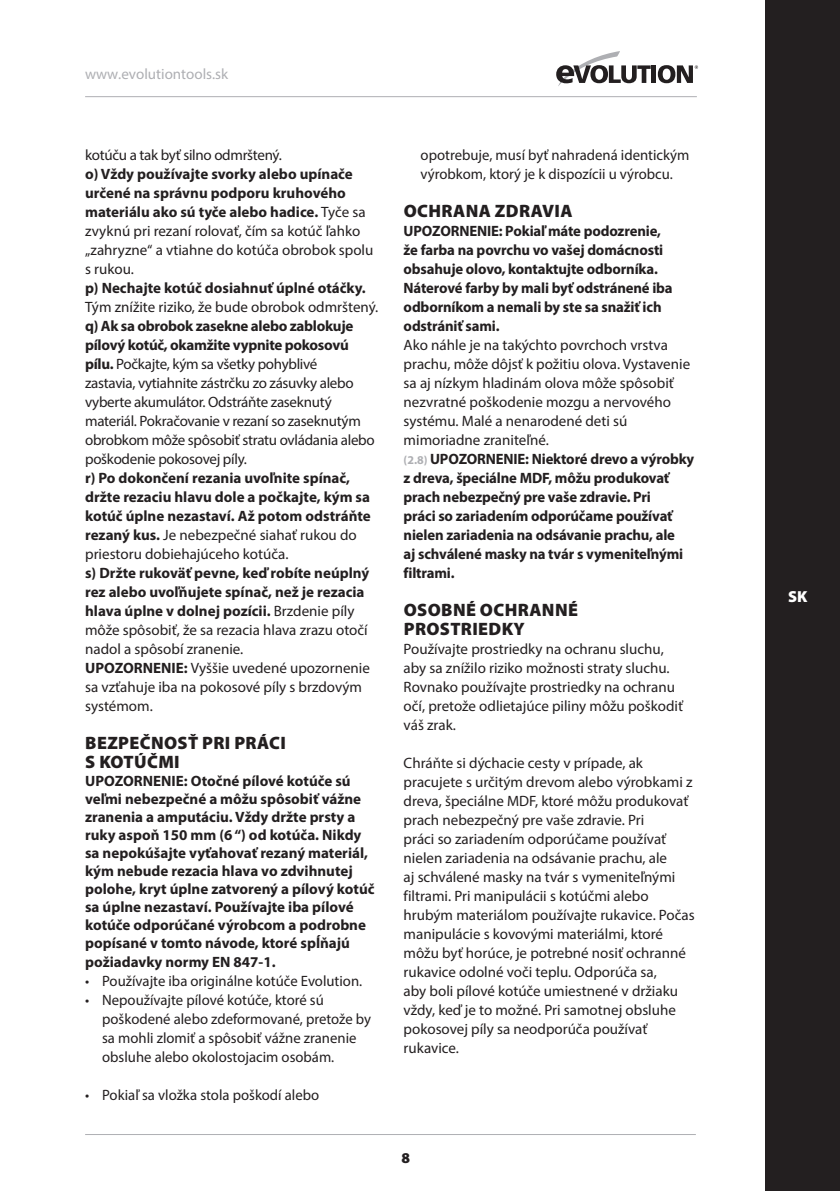
<style>
.page{position:relative;width:840px;height:1191px;background:#fff}
.page>*{position:absolute;margin:0;border:0;box-sizing:border-box;transform-origin:0 0}
.t1{font:900 18px/19px "Myriad Pro";letter-spacing:.02em;color:#231f20}
.t2{font:900 16px "Myriad Pro";color:#fff}
.t3{font:15px/19px "Myriad Pro";color:#231f20}
.t4{font:700 15px/19px "Myriad Pro";letter-spacing:-.005em;color:#231f20}
.t5{font:15px/19px "Myriad Pro";letter-spacing:-.02em;color:#231f20}
.t6{font:15px "Myriad Pro";color:#aeafb3}
.t7{font:900 15px "Myriad Pro";color:#231f20}
.s1{font-weight:400}
.s2{font-weight:700}
.s3{font-size:12px;color:#aeafb3}
</style>
<div class="page">
<hr style="left:85px;top:96px;width:611px;height:1px;background:#aeafb3">
<hr style="left:85px;top:1134px;width:610px;height:1px;background:#aeafb3">
<svg style="left:556px;top:51px;width:94px;height:35px"></svg>
<div style="left:651px;top:65px;width:5px;height:18px;background:#231f20"></div>
<svg style="left:657px;top:65px;width:40px;height:18px"></svg>
<div style="left:765px;top:0;width:74px;height:1191px;background:#231f20"></div>
<p class="t6" style="left:85px;top:65px;width:145px">www.evolutiontools.sk</p>
<p class="t5" style="left:85px;top:145px;width:198px">kotúču a tak byť silno odmrštený.</p>
<p class="t4" style="left:85px;top:164px;width:290px">o) Vždy používajte svorky alebo upínače určené na správnu podporu kruhového materiálu ako sú tyče alebo hadice. <span class="s1">Tyče sa zvyknú pri rezaní rolovať, čím sa kotúč ľahko „zahryzne“ a vtiahne do kotúča obrobok spolu s rukou.</span></p>
<p class="t3" style="left:85px;top:278px;width:294px"><span class="s2">p) Nechajte kotúč dosiahnuť úplné otáčky.<br></span>Tým znížite riziko, že bude obrobok odmrštený.</p>
<p class="t5" style="left:85px;top:316px;width:291px"><span class="s2">q) Ak sa obrobok zasekne alebo zablokuje pílový kotúč, okamžite vypnite pokosovú pílu.</span> Počkajte, kým sa všetky pohyblivé<br>zastavia, vytiahnite zástrčku zo zásuvky alebo vyberte akumulátor. Odstráňte zaseknutý materiál. Pokračovanie v rezaní so zaseknutým obrobkom môže spôsobiť stratu ovládania alebo poškodenie pokosovej píly.</p>
<p class="t4" style="left:85px;top:468px;width:287px">r) Po dokončení rezania uvoľnite spínač, držte rezaciu hlavu dole a počkajte, kým sa kotúč úplne nezastaví. Až potom odstráňte rezaný kus. <span class="s1">Je nebezpečné siahať rukou do priestoru dobiehajúceho kotúča.</span></p>
<p class="t4" style="left:85px;top:563px;width:285px">s) Držte rukoväť pevne, keď robíte neúplný rez alebo uvoľňujete spínač, než je rezacia hlava úplne v dolnej pozícii. <span class="s1">Brzdenie píly môže spôsobiť, že sa rezacia hlava zrazu otočí nadol a spôsobí zranenie.</span></p>
<p class="t3" style="left:85px;top:658px;width:286px"><span class="s2">UPOZORNENIE:</span> Vyššie uvedené upozornenie sa vzťahuje iba na pokosové píly s brzdovým systémom.</p>
<p class="t1" style="left:85px;top:733px;width:202px">BEZPEČNOSŤ PRI PRÁCI<br>S KOTÚČMI</p>
<p class="t4" style="left:85px;top:771px;width:291px;line-height:18.2px">UPOZORNENIE: Otočné pílové kotúče sú veľmi nebezpečné a môžu spôsobiť vážne zranenia a amputáciu. Vždy držte prsty a ruky aspoň 150 mm (6 “) od kotúča. Nikdy sa nepokúšajte vyťahovať rezaný materiál, kým nebude rezacia hlava vo zdvihnutej polohe, kryt úplne zatvorený a pílový kotúč sa úplne nezastaví. Používajte iba pílové kotúče odporúčané výrobcom a podrobne popísané v tomto návode, ktoré spĺňajú požiadavky normy EN 847-1.</p>
<p class="t3" style="left:85px;top:971px;width:278px">• Používajte iba originálne kotúče Evolution.</p>
<p class="t3" style="left:102px;top:990px;width:270px;text-indent:-17px">• Nepoužívajte pílové kotúče, ktoré sú poškodené alebo zdeformované, pretože by sa mohli zlomiť a spôsobiť vážne zranenie obsluhe alebo okolostojacim osobám.</p>
<p class="t3" style="left:85px;top:1085px;width:235px">• Pokiaľ sa vložka stola poškodí alebo</p>
<p class="t3" style="left:420px;top:145px;width:270px">opotrebuje, musí byť nahradená identickým výrobkom, ktorý je k dispozícii u výrobcu.</p>
<p class="t1" style="left:403px;top:201px;width:170px">OCHRANA ZDRAVIA</p>
<p class="t4" style="left:403px;top:221px;width:270px">UPOZORNENIE: Pokiaľ máte podozrenie, že farba na povrchu vo vašej domácnosti obsahuje olovo, kontaktujte odborníka.<br>Náterové farby by mali byť odstránené iba odborníkom a nemali by ste sa snažiť ich odstrániť sami.</p>
<p class="t3" style="left:403px;top:335px;width:288px">Ako náhle je na takýchto povrchoch vrstva prachu, môže dôjsť k požitiu olova. Vystavenie sa aj nízkym hladinám olova môže spôsobiť nezvratné poškodenie mozgu a nervového systému. Malé a nenarodené deti sú mimoriadne zraniteľné.</p>
<p class="t4" style="left:403px;top:449px;width:292px"><span class="s3">(2.8)</span> UPOZORNENIE: Niektoré drevo a výrobky z dreva, špeciálne MDF, môžu produkovať prach nebezpečný pre vaše zdravie. Pri<br>práci so zariadením odporúčame používať nielen zariadenia na odsávanie prachu, ale<br>aj schválené masky na tvár s vymeniteľnými filtrami.</p>
<p class="t1" style="left:403px;top:600px;width:176px">OSOBNÉ OCHRANNÉ<br>PROSTRIEDKY</p>
<p class="t3" style="left:403px;top:639px;width:281px">Používajte prostriedky na ochranu sluchu, aby sa znížilo riziko možnosti straty sluchu.<br>Rovnako používajte prostriedky na ochranu očí, pretože odlietajúce piliny môžu poškodiť váš zrak.</p>
<p class="t3" style="left:403px;top:753px;width:292px">Chráňte si dýchacie cesty v prípade, ak pracujete s určitým drevom alebo výrobkami z dreva, špeciálne MDF, ktoré môžu produkovať prach nebezpečný pre vaše zdravie. Pri<br>práci so zariadením odporúčame používať nielen zariadenia na odsávanie prachu, ale<br>aj schválené masky na tvár s vymeniteľnými filtrami. Pri manipulácii s kotúčmi alebo hrubým materiálom používajte rukavice. Počas manipulácie s kovovými materiálmi, ktoré môžu byť horúce, je potrebné nosiť ochranné rukavice odolné voči teplu. Odporúča sa,<br>aby boli pílové kotúče umiestnené v držiaku vždy, keď je to možné. Pri samotnej obsluhe pokosovej píly sa neodporúča používať rukavice.</p>
<p class="t7" style="left:401px;top:1147px;width:10px">8</p>
<p class="t2" style="left:787px;top:585px;width:21px">SK</p>
</div>
